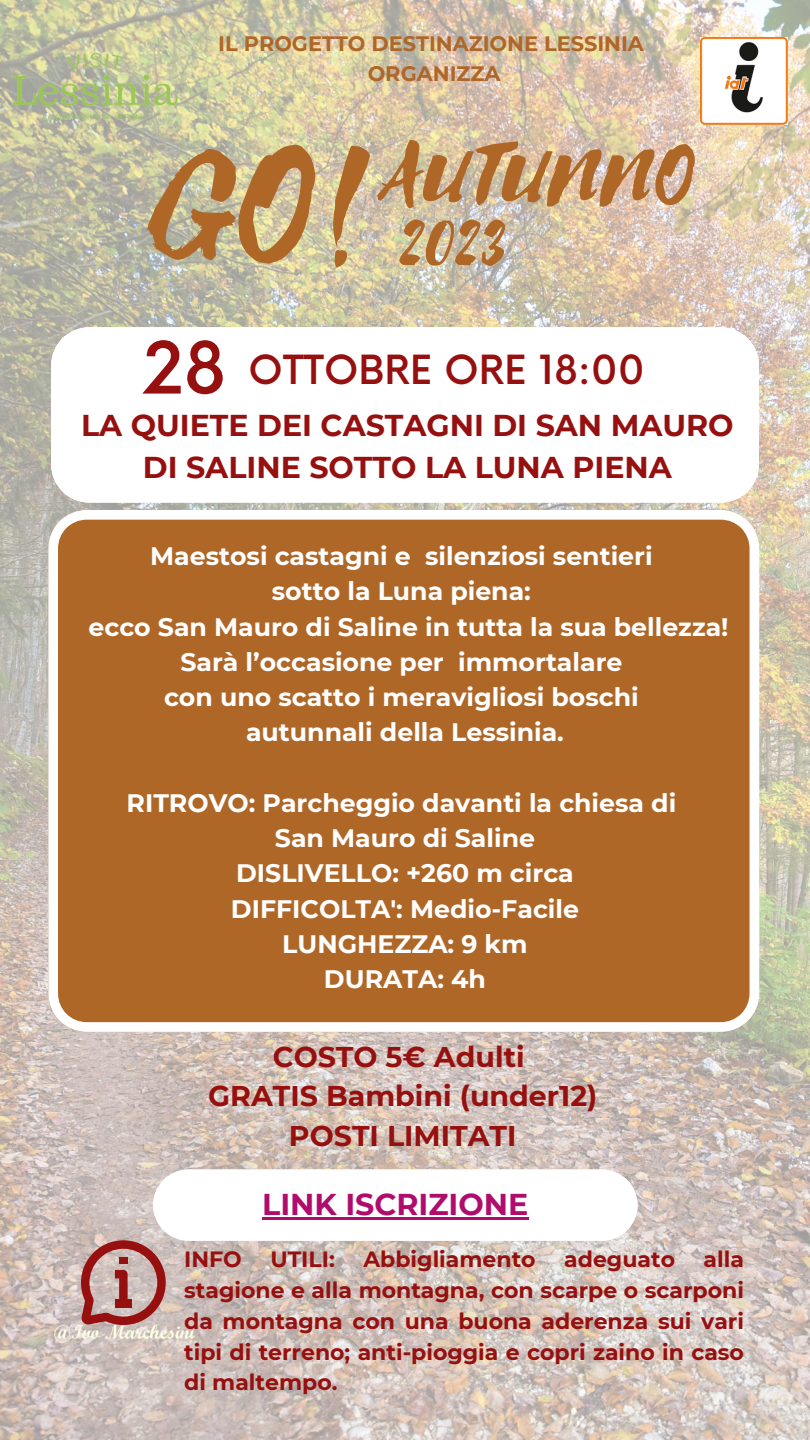
<style>
.page{position:relative;width:810px;height:1440px;background:#fff}
.page>*{position:absolute;margin:0;border:0;box-sizing:border-box;transform-origin:0 0}
.t1{font:175px "Selima";color:#af6728}
.t2{font:90px "Selima";color:#af6728}
.t3{font:82.1px "Selima";color:#af6728}
.t4{font:500 70.2px "Now";color:#961010}
.t5{font:500 39.2px "Now";color:#961010}
.t6{font:700 30.1px/42px "Montserrat";color:#961010;text-align:center}
.t7{font:700 30.1px "Montserrat";color:#b00c6c}
.t8{font:700 28.5px "Montserrat";color:#961010}
.t9{font:700 25.2px "Montserrat";color:#fff}
.t10{font:700 22px/30.8px "Montserrat";color:#961010;text-align:justify}
.t11{font:700 20.9px "Montserrat";color:#af6728}
</style>
<div class="page">
<img style="left:0;top:0;width:810px;height:1440px">
<img style="left:3px;top:0;width:184px;height:178px">
<img style="left:701px;top:37px;width:87px;height:87px">
<div style="left:48px;top:510px;width:711px;height:522px;background:#af6728"></div>
<svg style="left:51px;top:327px;width:708px;height:176px"></svg>
<svg style="left:81px;top:1170px;width:557px;height:155px"></svg>
<hr style="left:262px;top:1217px;width:266px;height:3px;background:#b00c6c">
<p class="t11" style="left:218px;top:31px;width:427px">IL PROGETTO DESTINAZIONE LESSINIA</p>
<p class="t11" style="left:368px;top:60px;width:134px">ORGANIZZA</p>
<p class="t2" style="left:382px;top:127px;width:318px">AUTUNNO</p>
<p class="t1" style="left:160px;top:111px;width:224px">GO!</p>
<p class="t3" style="left:399px;top:197px;width:109px">2023</p>
<p class="t4" style="left:142px;top:330px;width:85px">28</p>
<p class="t5" style="left:249px;top:348px;width:398px">OTTOBRE ORE 18:00</p>
<p class="t6" style="left:81px;top:404px;width:654px">LA QUIETE DEI CASTAGNI DI SAN MAURO<br>DI SALINE SOTTO LA LUNA PIENA</p>
<p class="t9" style="left:150px;top:541px;width:504px">Maestosi castagni e silenziosi sentieri</p>
<p class="t9" style="left:272px;top:576px;width:260px">sotto la Luna piena:</p>
<p class="t9" style="left:89px;top:611px;width:642px">ecco San Mauro di Saline in tutta la sua bellezza!</p>
<p class="t9" style="left:180px;top:647px;width:444px">Sarà l’occasione per immortalare</p>
<p class="t9" style="left:164px;top:682px;width:476px">con uno scatto i meravigliosi boschi</p>
<p class="t9" style="left:246px;top:717px;width:319px">autunnali della Lessinia.</p>
<p class="t9" style="left:127px;top:788px;width:551px">RITROVO: Parcheggio davanti la chiesa di</p>
<p class="t9" style="left:275px;top:823px;width:262px">San Mauro di Saline</p>
<p class="t9" style="left:236px;top:858px;width:339px">DISLIVELLO: +260 m circa</p>
<p class="t9" style="left:231px;top:893px;width:350px">DIFFICOLTA': Medio-Facile</p>
<p class="t9" style="left:282px;top:929px;width:247px">LUNGHEZZA: 9 km</p>
<p class="t9" style="left:324px;top:964px;width:164px">DURATA: 4h</p>
<p class="t8" style="left:273px;top:1039px;width:253px">COSTO 5€ Adulti</p>
<p class="t8" style="left:208px;top:1079px;width:391px">GRATIS Bambini (under12)</p>
<p class="t8" style="left:289px;top:1118px;width:229px">POSTI LIMITATI</p>
<p class="t7" style="left:262px;top:1186px;width:268px">LINK ISCRIZIONE</p>
<p class="t10" style="left:184px;top:1244px;width:59px">INFO</p>
<p class="t10" style="left:270px;top:1244px;width:66px">UTILI:</p>
<p class="t10" style="left:363px;top:1244px;width:174px">Abbigliamento</p>
<p class="t10" style="left:564px;top:1244px;width:112px">adeguato</p>
<p class="t10" style="left:184px;top:1244px;width:561px;text-indent:519px">alla stagione e alla montagna, con scarpe o scarponi da montagna con una buona aderenza sui vari tipi di terreno; anti-pioggia e copri zaino in caso di maltempo.</p>
</div>
